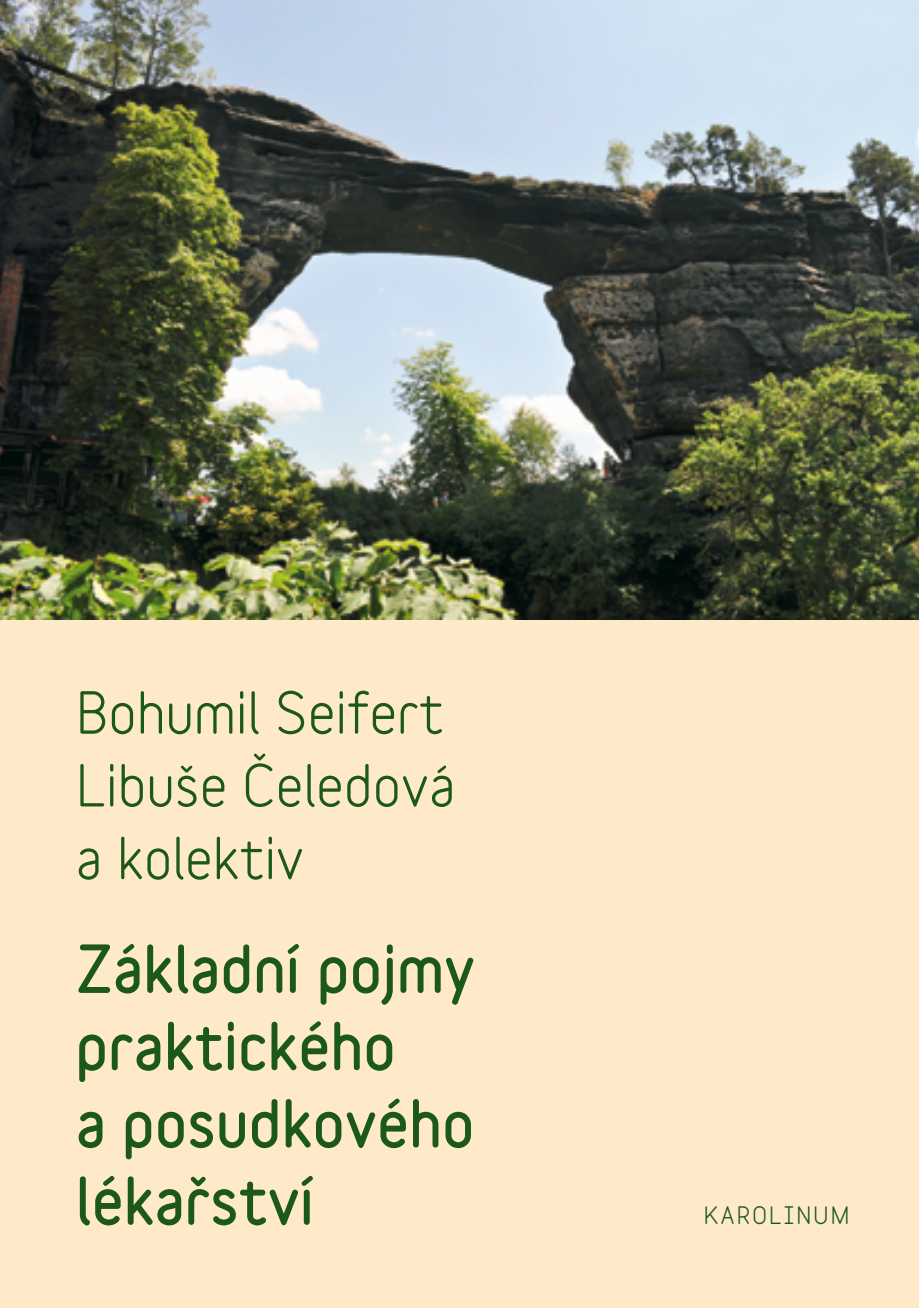
<style>
.page{position:relative;width:919px;height:1308px;background:#fff}
.page>*{position:absolute;margin:0;border:0;box-sizing:border-box;transform-origin:0 0}
.t1{font:900 59.18px/77.2px "Variable";letter-spacing:.01em;color:#1b581a}
.t2{font:700 54.45px/72.7px "Variable";letter-spacing:.01em;color:#1b581a}
.t3{font:700 22.72px "Variable";letter-spacing:.1em;color:#1b581a}
</style>
<div class="page">
<div style="left:0;top:0;width:918px;height:1307px;background:#feeac9"></div>
<img style="left:0;top:0;width:918px;height:619px">
<p class="t2" style="left:76px;top:676px;width:380px">Bohumil Seifert<br>Libuše Čeledová a kolektiv</p>
<p class="t1" style="left:76px;top:929px;width:400px">Základní pojmy praktického<br>a posudkového lékařství</p>
<p class="t3" style="left:703px;top:1201px;width:147px">KAROLINUM</p>
</div>
